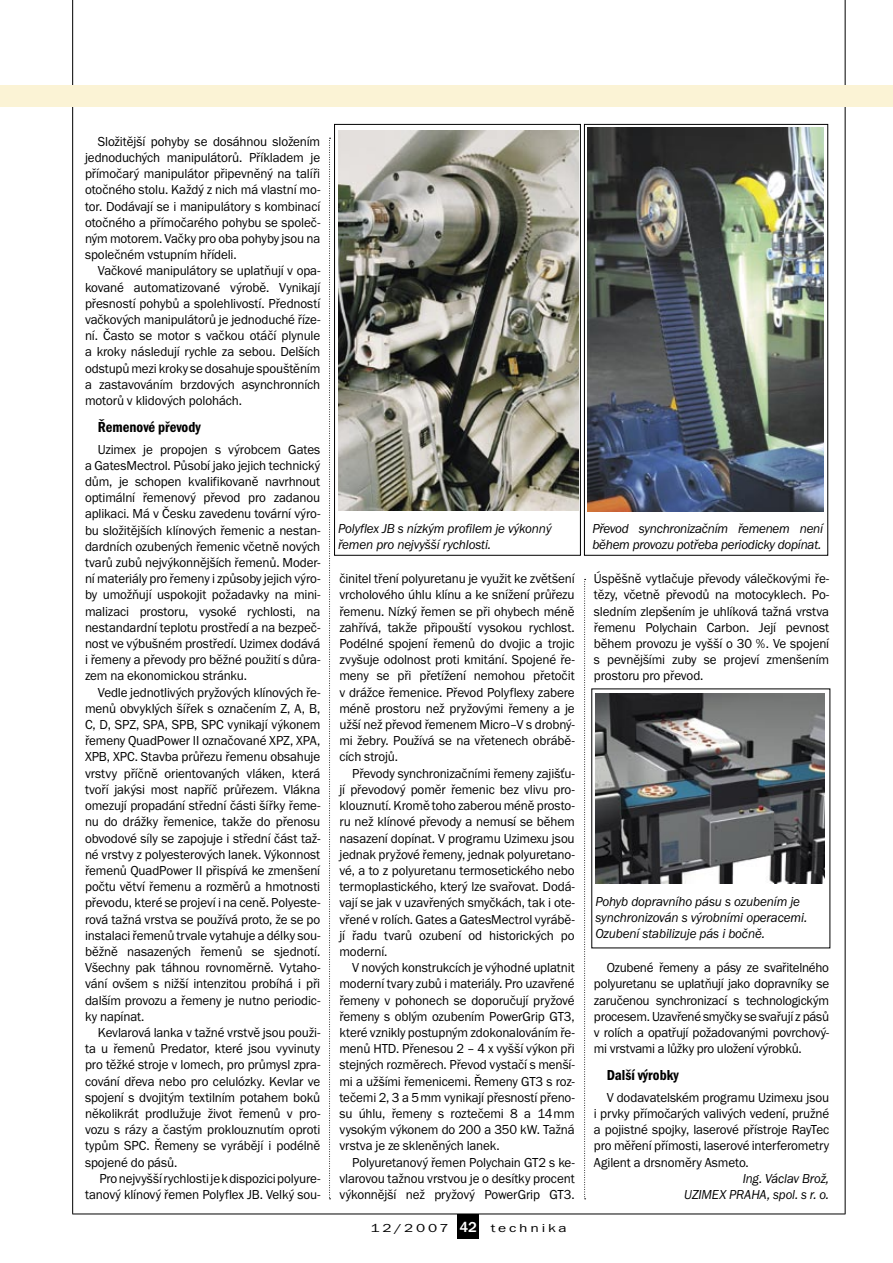
<style>
.page{position:relative;width:893px;height:1263px;background:#fff}
.page>*{position:absolute;margin:0;border:0;box-sizing:border-box;transform-origin:0 0}
.podnadpis{font:600 condensed 15px "Franklin Got Itc TEE";color:#000}
.t1{font:500 15px "Franklin Got Itc TEE";color:#fff}
.text{font:13.5px/16.2px "Franklin Got Itc TEE";letter-spacing:-.01em;color:#000;text-align:justify}
.popisky_kurziva{font:italic 13.5px/16.2px "Franklin Got Itc TEE";letter-spacing:-.01em;color:#000}
.autor_foto{font:italic 13.5px "Franklin Got Itc TEE";letter-spacing:-.01em;color:#000;scale:.95 1}
.t2{font:12px "Franklin Got Itc TEE";letter-spacing:.18em;color:#000;scale:1.3 1}
</style>
<div class="page">
<img style="left:338px;top:131px;width:240px;height:379px">
<img style="left:588px;top:128px;width:235px;height:383px">
<img style="left:595px;top:694px;width:230px;height:189px">
<div style="left:584px;top:124px;width:244px;height:432px;border:1px solid #000"></div>
<div style="left:334px;top:124px;width:247px;height:432px;border:1px solid #000"></div>
<hr style="left:845px;top:0;width:1px;height:1214px;background:#000">
<hr style="left:72px;top:0;width:1px;height:1214px;background:#000">
<hr style="left:72px;top:1213px;width:773px;height:1px;background:#000">
<div style="left:0;top:85px;width:893px;height:21px;background:#fbf3d5"></div>
<div style="left:458px;top:1214px;width:21px;height:24px;background:#000"></div>
<svg style="left:329px;top:138px;width:2px;height:1061px"></svg>
<svg style="left:584px;top:579px;width:2px;height:620px"></svg>
<p class="text" style="left:85px;top:133px;width:237px;text-indent:13px">Složitější pohyby se dosáhnou složením jednoduchých manipulátorů. Příkladem je přímočarý manipulátor připevněný na talíři otočného stolu. Každý z nich má vlastní mo&shy;tor. Dodávají se i manipulátory s kombinací otočného a přímočarého pohybu se společ&shy;ným motorem. Vačky pro oba pohyby jsou na společném vstupním hřídeli.</p>
<p class="text" style="left:85px;top:263px;width:237px;text-indent:13px">Vačkové manipulátory se uplatňují v opa&shy;kované automatizované výrobě. Vynikají přesností pohybů a spolehlivostí. Předností vačkových manipulátorů je jednoduché říze&shy;ní. Často se motor s vačkou otáčí plynule a kroky následují rychle za sebou. Delších odstupů mezi kroky se dosahuje spouštěním a zastavováním brzdových asynchronních motorů v klidových polohách.</p>
<p class="podnadpis" style="left:98px;top:418px;width:104px">Řemenové převody</p>
<p class="text" style="left:85px;top:441px;width:237px;text-indent:13px">Uzimex je propojen s výrobcem Gates a GatesMectrol. Působí jako jejich technický dům, je schopen kvalifikovaně navrhnout optimální řemenový převod pro zadanou aplikaci. Má v Česku zavedenu tovární výro&shy;bu složitějších klínových řemenic a nestan&shy;dardních ozubených řemenic včetně nových tvarů zubů nejvýkonnějších řemenů. Moder&shy;ní materiály pro řemeny i způsoby jejich výro&shy;by umožňují uspokojit požadavky na mini&shy;malizaci prostoru, vysoké rychlosti, na nestandardní teplotu prostředí a na bezpeč&shy;nost ve výbušném prostředí. Uzimex dodává i řemeny a převody pro běžné použití s důra&shy;zem na ekonomickou stránku.</p>
<p class="text" style="left:85px;top:684px;width:237px;text-indent:13px">Vedle jednotlivých pryžových klínových ře&shy;menů obvyklých šířek s označením Z, A, B, C, D, SPZ, SPA, SPB, SPC vynikají výkonem řemeny QuadPower II označované XPZ, XPA, XPB, XPC. Stavba průřezu řemenu obsahuje vrstvy příčně orientovaných vláken, která tvoří jakýsi most napříč průřezem. Vlákna omezují propadání střední části šířky řeme&shy;nu do drážky řemenice, takže do přenosu obvodové síly se zapojuje i střední část taž&shy;né vrstvy z polyesterových lanek. Výkonnost řemenů QuadPower II přispívá ke zmenšení počtu větví řemenu a rozměrů a hmotnosti převodu, které se projeví i na ceně. Polyeste&shy;rová tažná vrstva se používá proto, že se po instalaci řemenů trvale vytahuje a délky sou&shy;běžně nasazených řemenů se sjednotí.<br>Všechny pak táhnou rovnoměrně. Vytaho&shy;vání ovšem s nižší intenzitou probíhá i při dalším provozu a řemeny je nutno periodic&shy;ky napínat.</p>
<p class="text" style="left:85px;top:1024px;width:237px;text-indent:13px">Kevlarová lanka v tažné vrstvě jsou použi&shy;ta u řemenů Predator, které jsou vyvinuty pro těžké stroje v lomech, pro průmysl zpra&shy;cování dřeva nebo pro celulózky. Kevlar ve spojení s dvojitým textilním potahem boků několikrát prodlužuje život řemenů v pro&shy;vozu s rázy a častým proklouznutím oproti typům SPC. Řemeny se vyrábějí i podélně spojené do pásů.</p>
<p class="text" style="left:85px;top:1170px;width:237px;text-align:right">Pro nejvyšší rychlosti je k dispozici polyure&shy;tanový klínový řemen Polyflex JB. Velký sou-</p>
<p class="popisky_kurziva" style="left:338px;top:521px;width:215px">Polyflex JB s nízkým profilem je výkonný řemen pro nejvyšší rychlosti.</p>
<p class="text" style="left:339px;top:571px;width:237px">činitel tření polyuretanu je využit ke zvětšení vrcholového úhlu klínu a ke snížení průřezu řemenu. Nízký řemen se při ohybech méně zahřívá, takže připouští vysokou rychlost.<br>Podélné spojení řemenů do dvojic a trojic zvyšuje odolnost proti kmitání. Spojené ře&shy;meny se při přetížení nemohou přetočit v drážce řemenice. Převod Polyflexy zabere méně prostoru než pryžovými řemeny a je užší než převod řemenem Micro–V s drobný&shy;mi žebry. Používá se na vřetenech obrábě&shy;cích strojů.</p>
<p class="text" style="left:339px;top:765px;width:237px;text-indent:13px">Převody synchronizačními řemeny zajišťu&shy;jí převodový poměr řemenic bez vlivu pro&shy;klouznutí. Kromě toho zaberou méně prosto&shy;ru než klínové převody a nemusí se během nasazení dopínat. V programu Uzimexu jsou jednak pryžové řemeny, jednak polyuretano&shy;vé, a to z polyuretanu termosetického nebo termoplastického, který lze svařovat. Dodá&shy;vají se jak v uzavřených smyčkách, tak i ote&shy;vřené v rolích. Gates a GatesMectrol vyrábě&shy;jí řadu tvarů ozubení od historických po moderní.</p>
<p class="text" style="left:339px;top:960px;width:237px;text-indent:13px">V nových konstrukcích je výhodné uplatnit moderní tvary zubů i materiály. Pro uzavřené řemeny v pohonech se doporučují pryžové řemeny s oblým ozubením PowerGrip GT3, které vznikly postupným zdokonalováním ře&shy;menů HTD. Přenesou 2 – 4 x vyšší výkon při stejných rozměrech. Převod vystačí s menší&shy;mi a užšími řemenicemi. Řemeny GT3 s roz&shy;tečemi 2, 3 a 5 mm vynikají přesností přeno&shy;su úhlu, řemeny s roztečemi 8 a 14 mm vysokým výkonem do 200 a 350 kW. Tažná vrstva je ze skleněných lanek.</p>
<p class="text" style="left:339px;top:1154px;width:237px;text-indent:13px">Polyuretanový řemen Polychain GT2 s ke&shy;vlarovou tažnou vrstvou je o desítky procent výkonnější než pryžový PowerGrip GT3.</p>
<p class="t2" style="left:370px;top:1222px;width:62px">12/2007</p>
<p class="t1" style="left:459px;top:1218px;width:19px">42</p>
<p class="t2" style="left:491px;top:1222px;width:60px">technika</p>
<p class="popisky_kurziva" style="left:592px;top:521px;width:232px">Převod synchronizačním řemenem není během provozu potřeba periodicky dopínat.</p>
<p class="text" style="left:594px;top:571px;width:237px">Úspěšně vytlačuje převody válečkovými ře&shy;tězy, včetně převodů na motocyklech. Po&shy;sledním zlepšením je uhlíková tažná vrstva řemenu Polychain Carbon. Její pevnost během provozu je vyšší o 30 %. Ve spojení s pevnějšími zuby se projeví zmenšením prostoru pro převod.</p>
<p class="popisky_kurziva" style="left:595px;top:893px;width:213px">Pohyb dopravního pásu s ozubením je synchronizován s výrobními operacemi.<br>Ozubení stabilizuje pás i bočně.</p>
<p class="text" style="left:594px;top:960px;width:237px;text-indent:13px">Ozubené řemeny a pásy ze svařitelného polyuretanu se uplatňují jako dopravníky se zaručenou synchronizací s technologickým procesem. Uzavřené smyčky se svařují z pásů v rolích a opatřují požadovanými povrchový&shy;mi vrstvami a lůžky pro uložení výrobků.</p>
<p class="podnadpis" style="left:607px;top:1066px;width:74px">Další výrobky</p>
<p class="text" style="left:594px;top:1089px;width:237px;text-indent:13px">V dodavatelském programu Uzimexu jsou i prvky přímočarých valivých vedení, pružné a pojistné spojky, laserové přístroje RayTec pro měření přímosti, laserové interferometry Agilent a drsnoměry Asmeto.</p>
<p class="autor_foto" style="left:743px;top:1171px;width:92px">Ing. Václav Brož,</p>
<p class="autor_foto" style="left:684px;top:1187px;width:154px">UZIMEX PRAHA, spol. s r. o.</p>
</div>
